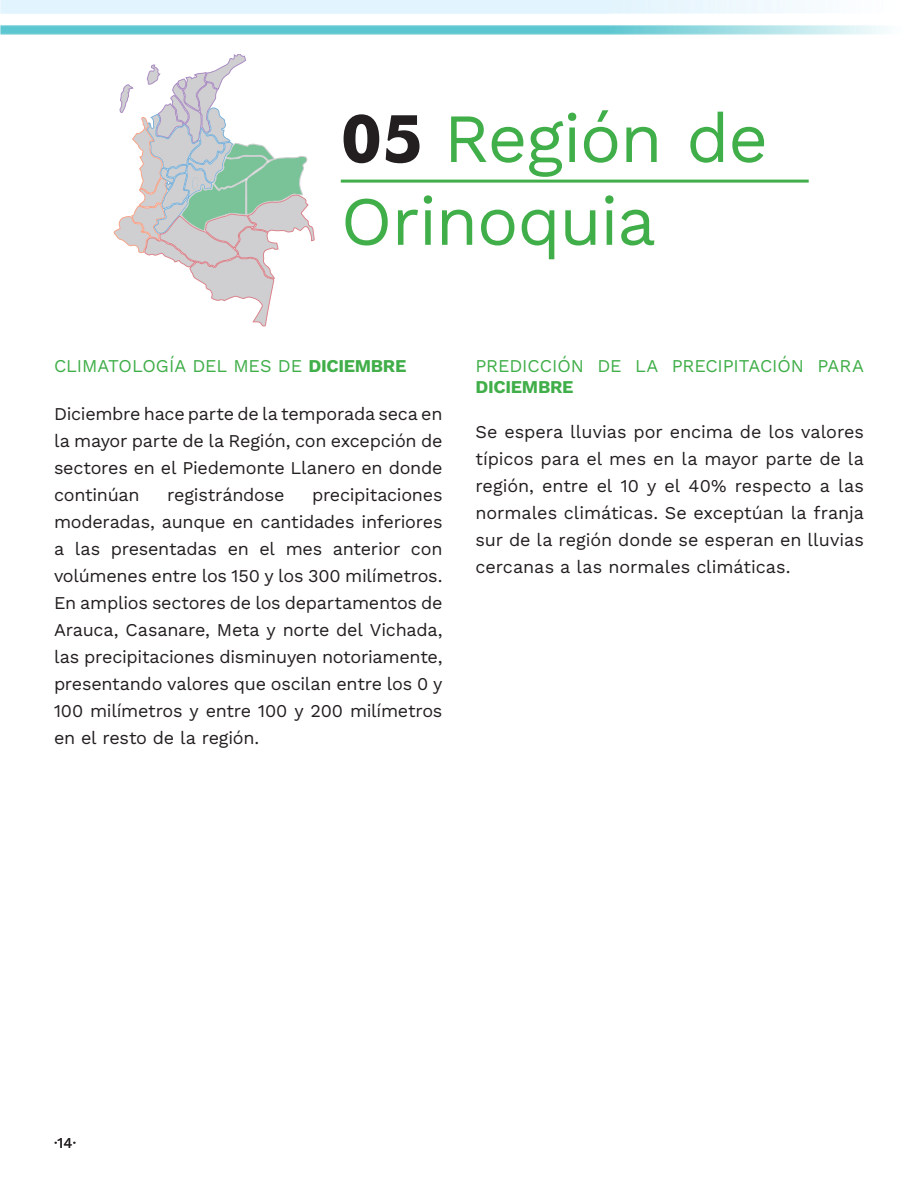
<style>
.page{position:relative;width:918px;height:1188px;background:#fff}
.page>*{position:absolute;margin:0;border:0;box-sizing:border-box;transform-origin:0 0}
.t1{font:69px "Work Sans";letter-spacing:-.02em;color:#40ae49}
.t2{font:18px/27px "Work Sans";letter-spacing:-.01em;color:#231f20;text-align:justify}
.t3{font:18px "Work Sans";letter-spacing:-.01em;color:#40ae49}
.t4{font:15px "Work Sans";color:#231f20}
.s1{font-family:"Futura BT";font-weight:700;font-size:66px;color:#231f20}
</style>
<div class="page">
<svg style="left:113px;top:54px;width:202px;height:273px"></svg>
<hr style="left:341px;top:180px;width:468px;height:3px;background:#40ae49">
<img style="left:0;top:0;width:886px;height:34px">
<p class="t1" style="left:341px;top:86px;width:429px"><span class="s1">05</span> Región de</p>
<p class="t1" style="left:341px;top:169px;width:317px">Orinoquia</p>
<p class="t3" style="left:54px;top:352px;width:354px">CLIMATOLOGÍA DEL MES DE DICIEMBRE</p>
<p class="t2" style="left:54px;top:400px;width:390px">Diciembre hace parte de la temporada seca en la mayor parte de la Región, con excepción de sectores en el Piedemonte Llanero en donde continúan</p>
<p class="t2" style="left:167px;top:481px;width:119px">registrándose</p>
<p class="t2" style="left:54px;top:481px;width:390px;text-indent:258px">precipitaciones moderadas, aunque en cantidades inferiores a las presentadas en el mes anterior con volúmenes entre los 150 y los 300 milímetros.<br>En amplios sectores de los departamentos de Arauca, Casanare, Meta y norte del Vichada, las precipitaciones disminuyen notoriamente, presentando valores que oscilan entre los 0 y 100 milímetros y entre 100 y 200 milímetros en el resto de la región.</p>
<p class="t3" style="left:476px;top:352px;width:390px">PREDICCIÓN DE LA PRECIPITACIÓN PARA</p>
<p class="t3" style="left:476px;top:374px;width:100px">DICIEMBRE</p>
<p class="t2" style="left:476px;top:418px;width:390px">Se espera lluvias por encima de los valores típicos para el mes en la mayor parte de la región, entre el 10 y el 40% respecto a las normales climáticas. Se exceptúan la franja sur de la región donde se esperan en lluvias cercanas a las normales climáticas.</p>
<p class="t4" style="left:54px;top:1131px;width:24px">·14·</p>
</div>
